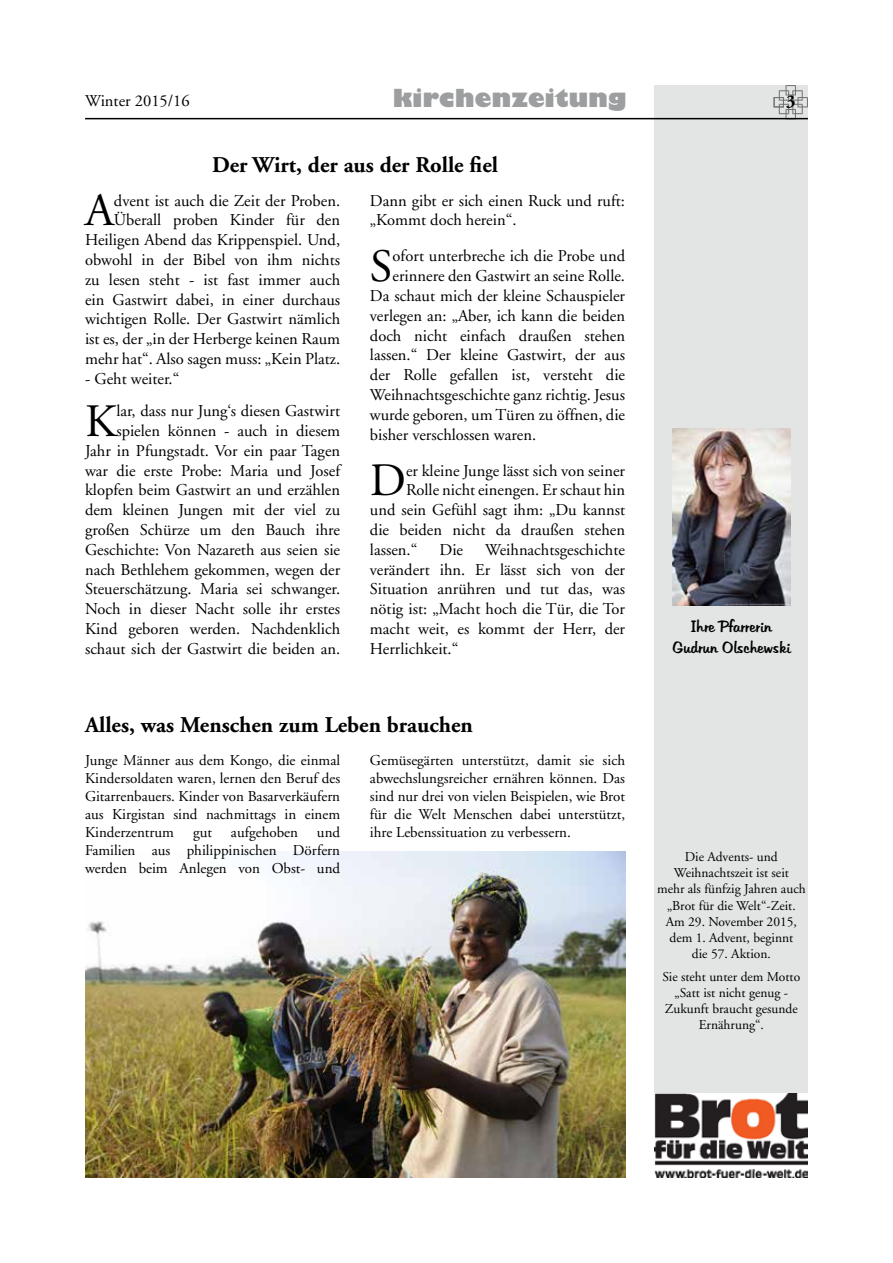
<style>
.page{position:relative;width:893px;height:1263px;background:#fff}
.page>*{position:absolute;margin:0;border:0;box-sizing:border-box;transform-origin:0 0}
.t1{font:46.35px "Adobe Garamond";color:#000}
.t2{font:800 27.3px "Chantilly UB";letter-spacing:.03em;color:#9c9e9f}
.t3{font:700 22.5px "Adobe Garamond";color:#000}
.t4{font:700 18px "Adobe Garamond";color:#000}
.t5{font:16.5px/19.8px "Adobe Garamond";color:#000;text-align:right}
.t6{font:15.75px/21px "Hudson";color:#000;text-align:center}
.t7{font:15px/18px "Adobe Garamond";color:#000;text-align:justify}
.t8{font:13.5px/16.2px "Adobe Garamond";color:#000;text-align:center}
</style>
<div class="page">
<div style="left:655px;top:85px;width:153px;height:1093px;background:#e3e4e4"></div>
<hr style="left:85px;top:118px;width:723px;height:1px;background:#000">
<svg style="left:774px;top:85px;width:34px;height:33px"></svg>
<img style="left:672px;top:429px;width:118px;height:177px">
<img style="left:655px;top:1093px;width:153px;height:85px">
<img style="left:85px;top:851px;width:540px;height:327px">
<p class="t5" style="left:85px;top:92px;width:106px">Winter 2015/16</p>
<h2 class="t2" style="left:393px;top:82px;width:234px">kirchenzeitung</h2>
<p class="t4" style="left:786px;top:92px;width:11px">3</p>
<h3 class="t3" style="left:212px;top:152px;width:287px">Der Wirt, der aus der Rolle fiel</h3>
<p class="t5" style="left:85px;top:191px;width:257px">dvent ist auch die Zeit der Proben.<br>Überall proben Kinder für den Heiligen Abend das Krippenspiel. Und, obwohl in der Bibel von ihm nichts zu lesen steht - ist fast immer auch ein Gastwirt dabei, in einer durchaus wichtigen Rolle. Der Gastwirt nämlich ist es, der „in der Herberge keinen Raum mehr hat“. Also sagen muss: „Kein Platz.</p>
<p class="t5" style="left:85px;top:369px;width:96px">- Geht weiter.“</p>
<h1 class="t1" style="left:85px;top:396px;width:33px">K</h1>
<h1 class="t1" style="left:85px;top:186px;width:30px">A</h1>
<p class="t5" style="left:85px;top:401px;width:257px">lar, dass nur Jung‘s diesen Gastwirt spielen können - auch in diesem<br>Jahr in Pfungstadt. Vor ein paar Tagen war die erste Probe: Maria und Josef klopfen beim Gastwirt an und erzählen dem kleinen Jungen mit der viel zu großen Schürze um den Bauch ihre Geschichte: Von Nazareth aus seien sie nach Bethlehem gekommen, wegen der Steuerschätzung. Maria sei schwanger.<br>Noch in dieser Nacht solle ihr erstes Kind geboren werden. Nachdenklich schaut sich der Gastwirt die beiden an.</p>
<p class="t5" style="left:370px;top:191px;width:257px;text-align:left">Dann gibt er sich einen Ruck und ruft: „Kommt doch herein“.</p>
<h1 class="t1" style="left:370px;top:242px;width:24px">S</h1>
<p class="t5" style="left:393px;top:247px;width:234px">ofort unterbreche ich die Probe und</p>
<p class="t5" style="left:393px;top:266px;width:234px">erinnere den Gastwirt an seine Rolle.</p>
<p class="t5" style="left:370px;top:286px;width:257px">Da schaut mich der kleine Schauspieler</p>
<p class="t5" style="left:370px;top:306px;width:257px">verlegen an: „Aber, ich kann die beiden</p>
<p class="t5" style="left:370px;top:326px;width:257px">doch nicht einfach draußen stehen</p>
<p class="t5" style="left:370px;top:346px;width:257px">lassen.“ Der kleine Gastwirt, der aus</p>
<p class="t5" style="left:370px;top:365px;width:257px">der Rolle gefallen ist, versteht die</p>
<p class="t5" style="left:370px;top:385px;width:257px">Weihnachtsgeschichte ganz richtig. Jesus</p>
<p class="t5" style="left:370px;top:405px;width:257px">wurde geboren, um Türen zu öffnen, die</p>
<p class="t5" style="left:370px;top:425px;width:168px">bisher verschlossen waren.</p>
<h1 class="t1" style="left:370px;top:456px;width:38px">D</h1>
<p class="t5" style="left:406px;top:461px;width:220px">er kleine Junge lässt sich von seiner</p>
<p class="t5" style="left:406px;top:481px;width:220px">Rolle nicht einengen. Er schaut hin</p>
<p class="t5" style="left:370px;top:500px;width:257px">und sein Gefühl sagt ihm: „Du kannst</p>
<p class="t5" style="left:370px;top:520px;width:257px">die beiden nicht da draußen stehen</p>
<p class="t5" style="left:370px;top:540px;width:49px">lassen.“</p>
<p class="t5" style="left:440px;top:540px;width:25px">Die</p>
<p class="t5" style="left:370px;top:540px;width:257px;text-align:justify;text-indent:115px">Weihnachtsgeschichte verändert ihn. Er lässt sich von der Situation anrühren und tut das, was nötig ist: „Macht hoch die Tür, die Tor macht weit, es kommt der Herr, der Herrlichkeit.“</p>
<h3 class="t3" style="left:85px;top:712px;width:389px">Alles, was Menschen zum Leben brauchen</h3>
<p class="t7" style="left:85px;top:751px;width:257px">Junge Männer aus dem Kongo, die einmal Kindersoldaten waren, lernen den Beruf des Gitarrenbauers. Kinder von Basarverkäufern aus Kirgistan sind nachmittags in einem Kinderzentrum</p>
<p class="t7" style="left:370px;top:751px;width:257px">Gemüsegärten unterstützt, damit sie sich abwechslungsreicher ernähren können. Das sind nur drei von vielen Beispielen, wie Brot für die Welt Menschen dabei unterstützt, ihre Lebenssituation zu verbessern.</p>
<p class="t7" style="left:85px;top:823px;width:257px;text-indent:232px">und Familien aus philippinischen Dörfern werden beim Anlegen von Obst- und</p>
<p class="t7" style="left:193px;top:823px;width:20px">gut</p>
<p class="t7" style="left:231px;top:823px;width:69px">aufgehoben</p>
<p class="t6" style="left:672px;top:616px;width:119px">Ihre Pfarrerin<br>Gudrun Olschewski</p>
<p class="t8" style="left:657px;top:849px;width:150px">Die Advents- und<br>Weihnachtszeit ist seit<br>mehr als fünfzig Jahren auch „Brot für die Welt“-Zeit.<br>Am 29. November 2015, dem 1. Advent, beginnt<br>die 57. Aktion.</p>
<p class="t8" style="left:662px;top:969px;width:139px">Sie steht unter dem Motto „Satt ist nicht genug -<br>Zukunft braucht gesunde<br>Ernährung“.</p>
</div>
